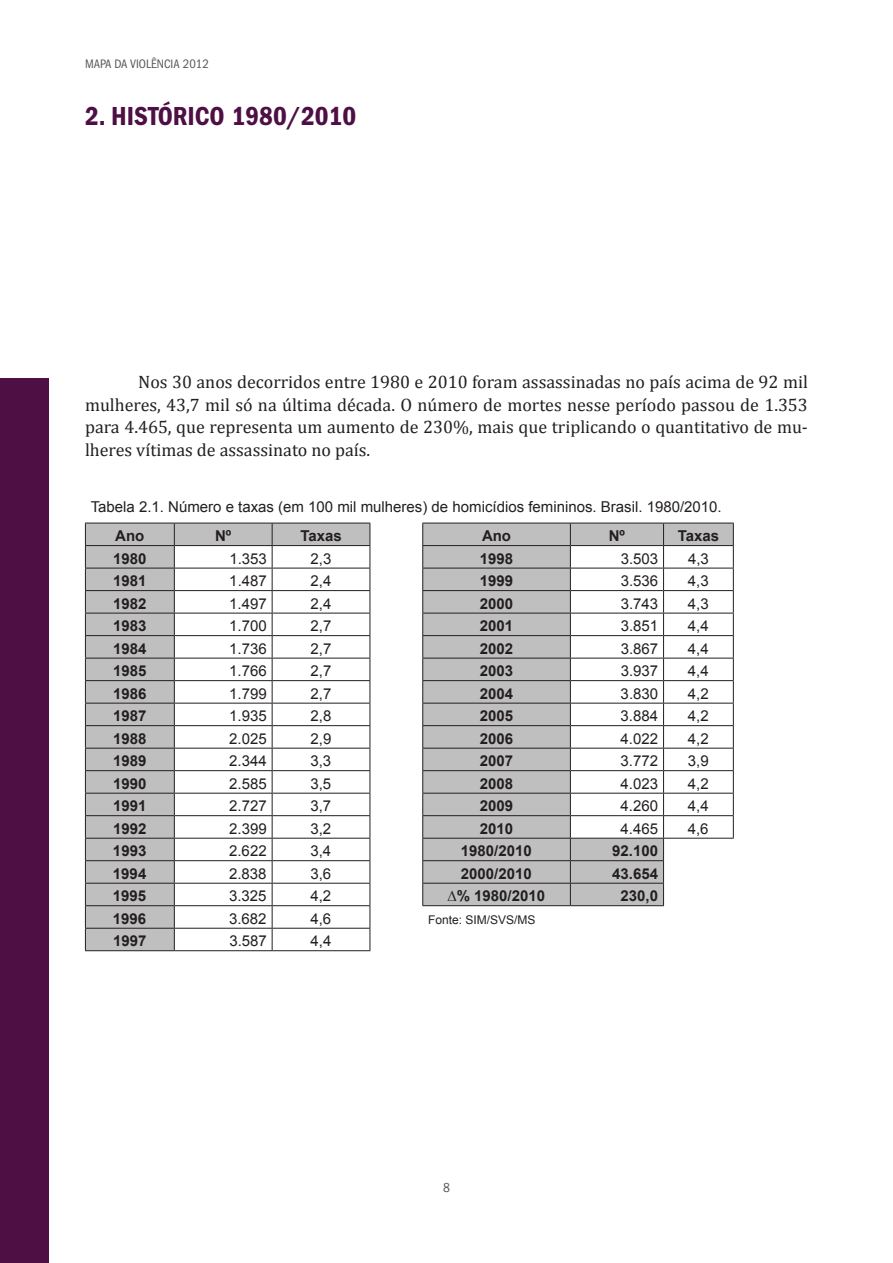
<style>
.page{position:relative;width:893px;height:1263px;background:#fff}
.page>*{position:absolute;margin:0;border:0;box-sizing:border-box;transform-origin:0 0}
.t1{font:27px "ITC Franklin Gothic Std Dm Cd";color:#4e0f44}
.t2{font:18px/22.5px "Cambria";color:#231f20;text-align:justify}
.t3{font:15px "Arial";color:#231f20}
.t4{font:700 15px "Arial";color:#231f20}
.t5{font:condensed 13.5px "ITC Franklin Gothic Std";color:#57585a}
.t6{font:condensed 12.75px "ITC Franklin Gothic Std";color:#57585a}
.t7{font:12px "Arial";color:#231f20}
</style>
<div class="page">
<div style="left:86px;top:524px;width:285px;height:427px;background:#c0bfbf"></div>
<hr style="left:174px;top:950px;width:98px;height:1px;background:#231f20">
<hr style="left:272px;top:950px;width:98px;height:1px;background:#231f20">
<svg style="left:85px;top:524px;width:1px;height:426px"></svg>
<hr style="left:85px;top:523px;width:89px;height:1px;background:#231f20">
<hr style="left:85px;top:545px;width:89px;height:1px;background:#231f20">
<hr style="left:85px;top:568px;width:89px;height:1px;background:#231f20">
<hr style="left:85px;top:590px;width:89px;height:1px;background:#231f20">
<hr style="left:85px;top:613px;width:89px;height:1px;background:#231f20">
<hr style="left:85px;top:635px;width:89px;height:1px;background:#231f20">
<hr style="left:85px;top:658px;width:89px;height:1px;background:#231f20">
<hr style="left:85px;top:680px;width:89px;height:1px;background:#231f20">
<hr style="left:85px;top:703px;width:89px;height:1px;background:#231f20">
<hr style="left:85px;top:725px;width:89px;height:1px;background:#231f20">
<hr style="left:85px;top:748px;width:89px;height:1px;background:#231f20">
<hr style="left:85px;top:770px;width:89px;height:1px;background:#231f20">
<hr style="left:85px;top:793px;width:89px;height:1px;background:#231f20">
<hr style="left:85px;top:815px;width:89px;height:1px;background:#231f20">
<hr style="left:85px;top:838px;width:89px;height:1px;background:#231f20">
<hr style="left:85px;top:860px;width:89px;height:1px;background:#231f20">
<hr style="left:85px;top:883px;width:89px;height:1px;background:#231f20">
<hr style="left:85px;top:905px;width:89px;height:1px;background:#231f20">
<hr style="left:85px;top:928px;width:89px;height:1px;background:#231f20">
<hr style="left:85px;top:950px;width:89px;height:1px;background:#231f20">
<svg style="left:174px;top:523px;width:560px;height:427px"></svg>
<div style="left:0;top:378px;width:49px;height:885px;background:#4e0f44"></div>
<p class="t6" style="left:85px;top:57px;width:125px">MAPA DA VIOLÊNCIA 2012</p>
<h1 class="t1" style="left:85px;top:100px;width:102px">2. HISTÓRICO</h1>
<h1 class="t1" style="left:232px;top:100px;width:126px">1980/2010</h1>
<p class="t2" style="left:85px;top:371px;width:724px;text-indent:53px">Nos 30 anos decorridos entre 1980 e 2010 foram assassinadas no país acima de 92 mil mulheres, 43,7 mil só na última década. O número de mortes nesse período passou de 1.353 para 4.465, que representa um aumento de 230%, mais que triplicando o quantitativo de mu&shy;lheres vítimas de assassinato no país.</p>
<p class="t3" style="left:91px;top:497px;width:633px">Tabela 2.1. Número e taxas (em 100 mil mulheres) de homicídios femininos. Brasil. 1980/2010.</p>
<p class="t4" style="left:115px;top:526px;width:31px">Ano</p>
<p class="t4" style="left:215px;top:526px;width:18px">Nº</p>
<p class="t4" style="left:300px;top:526px;width:43px">Taxas</p>
<p class="t4" style="left:482px;top:526px;width:31px">Ano</p>
<p class="t4" style="left:609px;top:526px;width:18px">Nº</p>
<p class="t4" style="left:678px;top:526px;width:43px">Taxas</p>
<p class="t4" style="left:113px;top:549px;width:35px">1980</p>
<p class="t3" style="left:229px;top:549px;width:39px">1.353</p>
<p class="t3" style="left:311px;top:549px;width:22px">2,3</p>
<p class="t4" style="left:480px;top:549px;width:35px">1998</p>
<p class="t3" style="left:621px;top:549px;width:39px">3.503</p>
<p class="t3" style="left:688px;top:549px;width:22px">4,3</p>
<p class="t4" style="left:113px;top:571px;width:35px">1981</p>
<p class="t3" style="left:229px;top:571px;width:39px">1.487</p>
<p class="t3" style="left:311px;top:571px;width:22px">2,4</p>
<p class="t4" style="left:480px;top:571px;width:35px">1999</p>
<p class="t3" style="left:621px;top:571px;width:39px">3.536</p>
<p class="t3" style="left:688px;top:571px;width:22px">4,3</p>
<p class="t4" style="left:113px;top:594px;width:35px">1982</p>
<p class="t3" style="left:229px;top:594px;width:39px">1.497</p>
<p class="t3" style="left:311px;top:594px;width:22px">2,4</p>
<p class="t4" style="left:480px;top:594px;width:35px">2000</p>
<p class="t3" style="left:621px;top:594px;width:39px">3.743</p>
<p class="t3" style="left:688px;top:594px;width:22px">4,3</p>
<p class="t4" style="left:113px;top:616px;width:35px">1983</p>
<p class="t3" style="left:229px;top:616px;width:39px">1.700</p>
<p class="t3" style="left:311px;top:616px;width:22px">2,7</p>
<p class="t4" style="left:480px;top:616px;width:35px">2001</p>
<p class="t3" style="left:621px;top:616px;width:39px">3.851</p>
<p class="t3" style="left:688px;top:616px;width:22px">4,4</p>
<p class="t4" style="left:113px;top:639px;width:35px">1984</p>
<p class="t3" style="left:229px;top:639px;width:39px">1.736</p>
<p class="t3" style="left:311px;top:639px;width:22px">2,7</p>
<p class="t4" style="left:480px;top:639px;width:35px">2002</p>
<p class="t3" style="left:621px;top:639px;width:39px">3.867</p>
<p class="t3" style="left:688px;top:639px;width:22px">4,4</p>
<p class="t4" style="left:113px;top:661px;width:35px">1985</p>
<p class="t3" style="left:229px;top:661px;width:39px">1.766</p>
<p class="t3" style="left:311px;top:661px;width:22px">2,7</p>
<p class="t4" style="left:480px;top:661px;width:35px">2003</p>
<p class="t3" style="left:621px;top:661px;width:39px">3.937</p>
<p class="t3" style="left:688px;top:661px;width:22px">4,4</p>
<p class="t4" style="left:113px;top:684px;width:35px">1986</p>
<p class="t3" style="left:229px;top:684px;width:39px">1.799</p>
<p class="t3" style="left:310px;top:684px;width:22px">2,7</p>
<p class="t4" style="left:480px;top:684px;width:35px">2004</p>
<p class="t3" style="left:621px;top:684px;width:39px">3.830</p>
<p class="t3" style="left:688px;top:684px;width:22px">4,2</p>
<p class="t4" style="left:113px;top:706px;width:35px">1987</p>
<p class="t3" style="left:229px;top:706px;width:39px">1.935</p>
<p class="t3" style="left:310px;top:706px;width:22px">2,8</p>
<p class="t4" style="left:480px;top:706px;width:35px">2005</p>
<p class="t3" style="left:621px;top:706px;width:39px">3.884</p>
<p class="t3" style="left:688px;top:706px;width:22px">4,2</p>
<p class="t4" style="left:113px;top:729px;width:35px">1988</p>
<p class="t3" style="left:229px;top:729px;width:39px">2.025</p>
<p class="t3" style="left:310px;top:729px;width:22px">2,9</p>
<p class="t4" style="left:480px;top:729px;width:35px">2006</p>
<p class="t3" style="left:621px;top:729px;width:39px">4.022</p>
<p class="t3" style="left:688px;top:729px;width:22px">4,2</p>
<p class="t4" style="left:113px;top:751px;width:35px">1989</p>
<p class="t3" style="left:229px;top:751px;width:39px">2.344</p>
<p class="t3" style="left:310px;top:751px;width:22px">3,3</p>
<p class="t4" style="left:480px;top:751px;width:35px">2007</p>
<p class="t3" style="left:621px;top:751px;width:39px">3.772</p>
<p class="t3" style="left:688px;top:751px;width:22px">3,9</p>
<p class="t4" style="left:113px;top:774px;width:35px">1990</p>
<p class="t3" style="left:229px;top:774px;width:39px">2.585</p>
<p class="t3" style="left:310px;top:774px;width:22px">3,5</p>
<p class="t4" style="left:480px;top:774px;width:35px">2008</p>
<p class="t3" style="left:621px;top:774px;width:39px">4.023</p>
<p class="t3" style="left:688px;top:774px;width:22px">4,2</p>
<p class="t4" style="left:113px;top:796px;width:35px">1991</p>
<p class="t3" style="left:229px;top:796px;width:39px">2.727</p>
<p class="t3" style="left:310px;top:796px;width:22px">3,7</p>
<p class="t4" style="left:480px;top:796px;width:35px">2009</p>
<p class="t3" style="left:621px;top:796px;width:39px">4.260</p>
<p class="t3" style="left:688px;top:796px;width:22px">4,4</p>
<p class="t4" style="left:113px;top:819px;width:35px">1992</p>
<p class="t3" style="left:229px;top:819px;width:39px">2.399</p>
<p class="t3" style="left:310px;top:819px;width:22px">3,2</p>
<p class="t4" style="left:480px;top:819px;width:35px">2010</p>
<p class="t3" style="left:621px;top:819px;width:39px">4.465</p>
<p class="t3" style="left:688px;top:819px;width:22px">4,6</p>
<p class="t4" style="left:113px;top:841px;width:35px">1993</p>
<p class="t3" style="left:229px;top:841px;width:39px">2.622</p>
<p class="t3" style="left:310px;top:841px;width:22px">3,4</p>
<p class="t4" style="left:461px;top:841px;width:72px">1980/2010</p>
<p class="t4" style="left:612px;top:841px;width:47px">92.100</p>
<p class="t4" style="left:113px;top:864px;width:35px">1994</p>
<p class="t3" style="left:229px;top:864px;width:39px">2.838</p>
<p class="t3" style="left:310px;top:864px;width:22px">3,6</p>
<p class="t4" style="left:461px;top:864px;width:72px">2000/2010</p>
<p class="t4" style="left:612px;top:864px;width:47px">43.654</p>
<p class="t4" style="left:113px;top:886px;width:35px">1995</p>
<p class="t3" style="left:229px;top:886px;width:39px">3.325</p>
<p class="t3" style="left:310px;top:886px;width:22px">4,2</p>
<p class="t4" style="left:447px;top:886px;width:99px">∆% 1980/2010</p>
<p class="t4" style="left:620px;top:886px;width:39px">230,0</p>
<p class="t4" style="left:113px;top:909px;width:35px">1996</p>
<p class="t3" style="left:229px;top:909px;width:39px">3.682</p>
<p class="t3" style="left:310px;top:909px;width:22px">4,6</p>
<p class="t7" style="left:428px;top:912px;width:109px">Fonte: SIM/SVS/MS</p>
<p class="t4" style="left:113px;top:931px;width:35px">1997</p>
<p class="t3" style="left:229px;top:931px;width:39px">3.587</p>
<p class="t3" style="left:311px;top:931px;width:22px">4,4</p>
<p class="t5" style="left:443px;top:1180px;width:8px">8</p>
</div>
